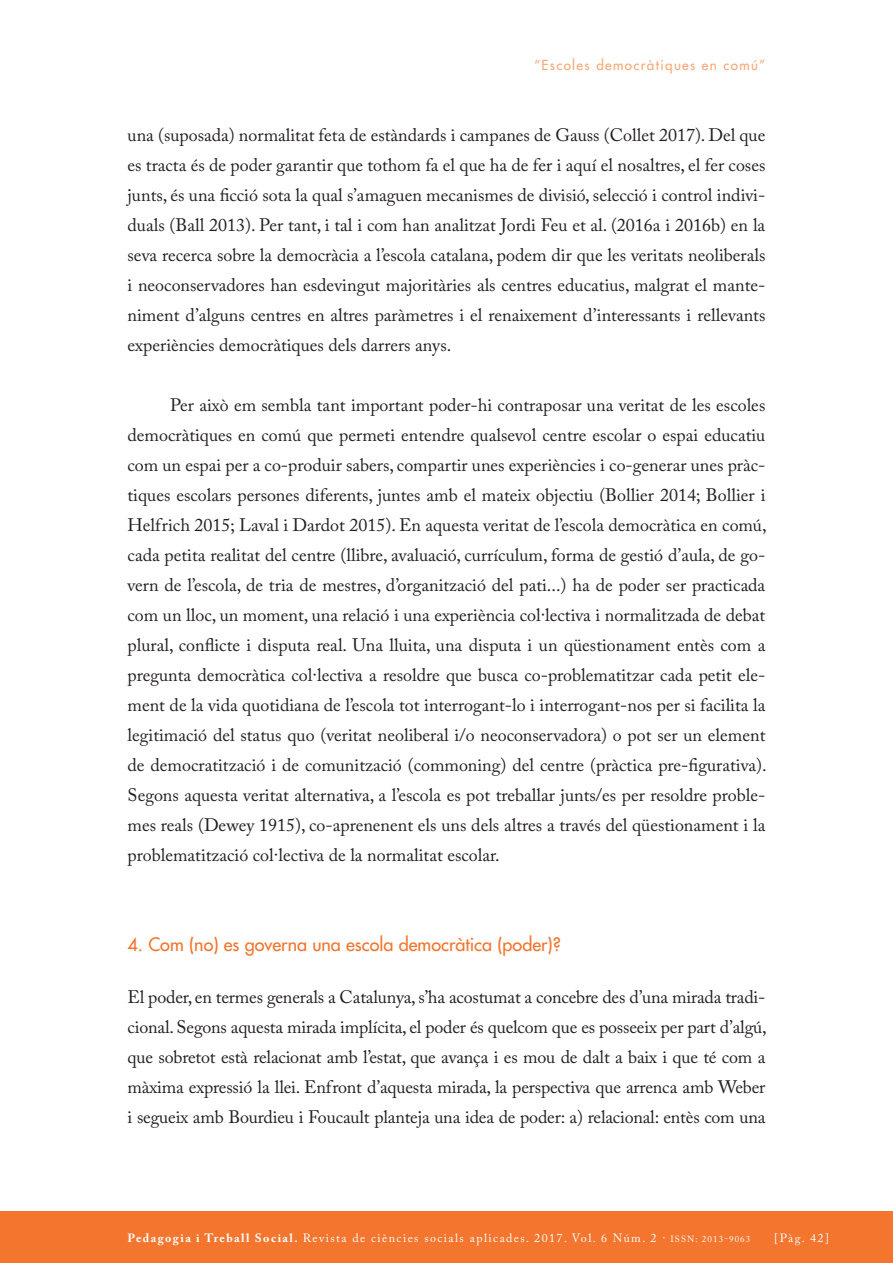
<style>
.page{position:relative;width:893px;height:1263px;background:#fff}
.page>*{position:absolute;margin:0;border:0;box-sizing:border-box;transform-origin:0 0}
.TEXT_COMU{font:18px/30px "Adobe Caslon Pro";color:#231f20;text-align:justify}
.INTERTITOLS{font:18px "Futura";color:#f3752e}
.CAPÇALERA_DRETA{font:13.5px "Futura";letter-spacing:.1em;color:#f8a877}
.t1{font:12px "Adobe Caslon Pro";letter-spacing:.12em;color:#fff}
.s1{font-weight:700}
.s2{font-size:9px}
</style>
<div class="page">
<div style="left:0;top:1212px;width:893px;height:51px;background:#f3752e"></div>
<p class="CAPÇALERA_DRETA" style="left:534px;top:57px;width:233px">“Escoles democràtiques en comú”</p>
<p class="TEXT_COMU" style="left:128px;top:120px;width:639px">una (suposada) normalitat feta de estàndards i campanes de Gauss (Collet 2017). Del que es tracta és de poder garantir que tothom fa el que ha de fer i aquí el nosaltres, el fer coses junts, és una ficció sota la qual s’amaguen mecanismes de divisió, selecció i control indivi&shy;duals (Ball 2013). Per tant, i tal i com han analitzat Jordi Feu et al. (2016a i 2016b) en la seva recerca sobre la democràcia a l’escola catalana, podem dir que les veritats neoliberals i neoconservadores han esdevingut majoritàries als centres educatius, malgrat el mante&shy;niment d’alguns centres en altres paràmetres i el renaixement d’interessants i rellevants experiències democràtiques dels darrers anys.</p>
<p class="TEXT_COMU" style="left:128px;top:390px;width:641px;text-indent:43px">Per això em sembla tant important poder-hi contraposar una veritat de les escoles democràtiques en comú que permeti entendre qualsevol centre escolar o espai educatiu com un espai per a co-produir sabers, compartir unes experiències i co-generar unes pràc&shy;tiques escolars persones diferents, juntes amb el mateix objectiu (Bollier 2014; Bollier i Helfrich 2015; Laval i Dardot 2015). En aquesta veritat de l’escola democràtica en comú, cada petita realitat del centre (llibre, avaluació, currículum, forma de gestió d’aula, de go&shy;vern de l’escola, de tria de mestres, d’organització del pati...) ha de poder ser practicada com un lloc, un moment, una relació i una experiència col·lectiva i normalitzada de debat plural, conflicte i disputa real. Una lluita, una disputa i un qüestionament entès com a pregunta democràtica col·lectiva a resoldre que busca co-problematitzar cada petit ele&shy;ment de la vida quotidiana de l’escola tot interrogant-lo i interrogant-nos per si facilita la legitimació del status quo (veritat neoliberal i/o neoconservadora) o pot ser un element de democratització i de comunització (commoning) del centre (pràctica pre-figurativa).<br>Segons aquesta veritat alternativa, a l’escola es pot treballar junts/es per resoldre proble&shy;mes reals (Dewey 1915), co-aprenenent els uns dels altres a través del qüestionament i la problematització col·lectiva de la normalitat escolar.</p>
<p class="INTERTITOLS" style="left:128px;top:933px;width:435px">4. Com (no) es governa una escola democràtica (poder)?</p>
<p class="TEXT_COMU" style="left:128px;top:981px;width:641px">El poder, en termes generals a Catalunya, s’ha acostumat a concebre des d’una mirada tradi&shy;cional. Segons aquesta mirada implícita, el poder és quelcom que es posseeix per part d’algú, que sobretot està relacionat amb l’estat, que avança i es mou de dalt a baix i que té com a màxima expressió la llei. Enfront d’aquesta mirada, la perspectiva que arrenca amb Weber i segueix amb Bourdieu i Foucault planteja una idea de poder: a) relacional: entès com una</p>
<p class="t1" style="left:128px;top:1231px;width:624px"><span class="s1">Pedagogia i Treball Social.</span> Revista de ciències socials aplicades. 2017. Vol. 6 Núm. 2 · <span class="s2">ISSN: 2013-9063</span></p>
<p class="t1" style="left:774px;top:1231px;width:56px">[Pàg. 42]</p>
</div>
